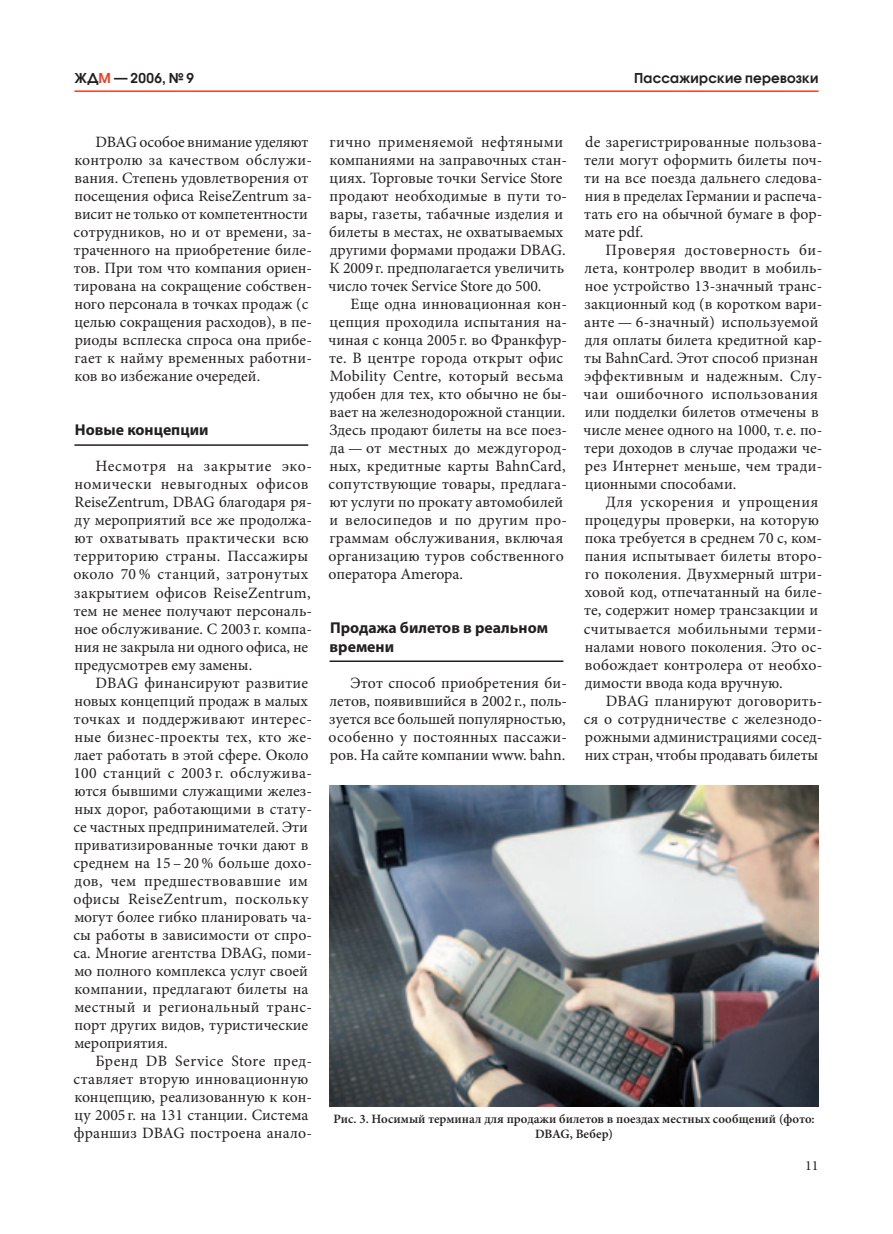
<style>
.page{position:relative;width:893px;height:1234px;background:#fff}
.page>*{position:absolute;margin:0;border:0;box-sizing:border-box;transform-origin:0 0}
.t1{font:15.75px/18px "Minion Pro";letter-spacing:.01em;color:#231f20}
.t2{font:700 15.75px/18px "Myriad Pro";color:#231f20}
.t3{font:13.95px "Minion Pro";color:#231f20}
.t4{font:600 13.5px "Avant Garde Gothic C";letter-spacing:.015em;color:#231f20}
.t5{font:600 12.75px/15px "Minion Pro";color:#231f20;text-align:center}
.s1{color:#ef3e22}
</style>
<div class="page">
<hr style="left:74px;top:444px;width:234px;height:1px;background:#231f20">
<hr style="left:330px;top:660px;width:233px;height:1px;background:#231f20">
<hr style="left:74px;top:90px;width:745px;height:2px;background:#ef3e22">
<img style="left:330px;top:785px;width:489px;height:320px">
<p class="t4" style="left:74px;top:70px;width:121px">ЖД<span class="s1">М</span> — 2006, № 9</p>
<p class="t4" style="left:634px;top:70px;width:186px">Пассажирские перевозки</p>
<p class="t1" style="left:73px;top:133px;width:240px;text-indent:22px">DBAG особое внимание уделяют контролю за качеством обслужи‑ вания. Степень удовлетворения от посещения офиса ReiseZentrum за‑ висит не только от компетентности сотрудников, но и от времени, за‑ траченного на приобретение биле‑ тов. При том что компания ориен‑ тирована на сокращение собствен‑ ного персонала в точках продаж (с целью сокращения расходов), в пе‑ риоды всплеска спроса она прибе‑ гает к найму временных работни‑ ков во избежание очередей.</p>
<p class="t2" style="left:75px;top:420px;width:135px">Новые концепции</p>
<p class="t1" style="left:73px;top:457px;width:240px;text-indent:22px">Несмотря на закрытие эко‑ номически невыгодных офисов<br>ReiseZentrum, DBAG благодаря ря‑ ду мероприятий все же продолжа‑ ют охватывать практически всю территорию страны. Пассажиры около 70 % станций, затронутых закрытием офисов ReiseZentrum, тем не менее получают персональ‑ ное обслуживание. С 2003 г. компа‑ ния не закрыла ни одного офиса, не предусмотрев ему замены.</p>
<p class="t1" style="left:73px;top:673px;width:240px;text-indent:22px">DBAG финансируют развитие новых концепций продаж в малых точках и поддерживают интерес‑ ные бизнес-проекты тех, кто же‑ лает работать в этой сфере. Около<br>100 станций с 2003 г. обслужива‑ ются бывшими служащими желез‑ ных дорог, работающими в стату‑ се частных предпринимателей. Эти приватизированные точки дают в среднем на 15 – 20% больше дохо‑ дов, чем предшествовавшие им офисы ReiseZentrum, поскольку могут более гибко планировать ча‑ сы работы в зависимости от спро‑ са. Многие агентства DBAG, поми‑ мо полного комплекса услуг своей компании, предлагают билеты на местный и региональный транс‑ порт других видов, туристические мероприятия.</p>
<p class="t1" style="left:73px;top:1051px;width:240px;text-indent:22px">Бренд DB Service Store пред‑ ставляет вторую инновационную концепцию, реализованную к кон‑ цу 2005 г. на 131 станции. Система франшиз DBAG построена анало‑</p>
<p class="t1" style="left:328px;top:133px;width:240px">гично применяемой нефтяными компаниями на заправочных стан‑ циях. Торговые точки Service Store продают необходимые в пути то‑ вары, газеты, табачные изделия и билеты в местах, не охватываемых другими формами продажи DBAG.<br>К 2009 г. предполагается увеличить число точек Service Store до 500.</p>
<p class="t1" style="left:328px;top:295px;width:240px;text-indent:22px">Еще одна инновационная кон‑ цепция проходила испытания на‑ чиная с конца 2005 г. во Франкфур‑ те. В центре города открыт офис<br>Mobility Centre, который весьма удобен для тех, кто обычно не бы‑ вает на железнодорожной станции.<br>Здесь продают билеты на все поез‑ да — от местных до междугород‑ ных, кредитные карты BahnCard, сопутствующие товары, предлага‑ ют услуги по прокату автомобилей и велосипедов и по другим про‑ граммам обслуживания, включая организацию туров собственного оператора Ameropa.</p>
<p class="t2" style="left:330px;top:618px;width:220px">Продажа билетов в реальном времени</p>
<p class="t1" style="left:329px;top:673px;width:240px;text-align:justify;text-indent:22px">Этот способ приобретения би‑ летов, появившийся в 2002 г., поль‑ зуется все большей популярностью, особенно у постоянных пассажи‑ ров. На сайте компании www. bahn.</p>
<p class="t1" style="left:584px;top:133px;width:240px;text-align:justify">de зарегистрированные пользова‑ тели могут оформить билеты поч‑ ти на все поезда дальнего следова‑ ния в пределах Германии и распеча‑ тать его на обычной бумаге в фор‑ мате pdf.</p>
<p class="t1" style="left:584px;top:241px;width:240px;text-indent:22px">Проверяя достоверность би‑ лета, контролер вводит в мобиль‑ ное устройство 13‑значный транс‑ закционный код (в коротком вари‑ анте — 6‑значный) используемой для оплаты билета кредитной кар‑ ты BahnCard. Этот способ признан эффективным и надежным. Слу‑ чаи ошибочного использования или подделки билетов отмечены в числе менее одного на 1000, т. е. по‑ тери доходов в случае продажи че‑ рез Интернет меньше, чем тради‑ ционными способами.</p>
<p class="t1" style="left:584px;top:493px;width:240px;text-indent:22px">Для ускорения и упрощения процедуры проверки, на которую пока требуется в среднем 70 с, ком‑ пания испытывает билеты второ‑ го поколения. Двухмерный штри‑ ховой код, отпечатанный на биле‑ те, содержит номер трансзакции и считывается мобильными терми‑ налами нового поколения. Это ос‑ вобождает контролера от необхо‑ димости ввода кода вручную.</p>
<p class="t1" style="left:584px;top:691px;width:240px;text-align:justify;text-indent:22px">DBAG планируют договорить‑ ся о сотрудничестве с железнодо‑ рожными администрациями сосед‑ них стран, чтобы продавать билеты</p>
<p class="t5" style="left:333px;top:1110px;width:483px">Рис. 3. Носимый терминал для продажи билетов в поездах местных сообщений (фото:<br>DBAG, Вебер)</p>
<p class="t3" style="left:805px;top:1155px;width:15px">11</p>
</div>
